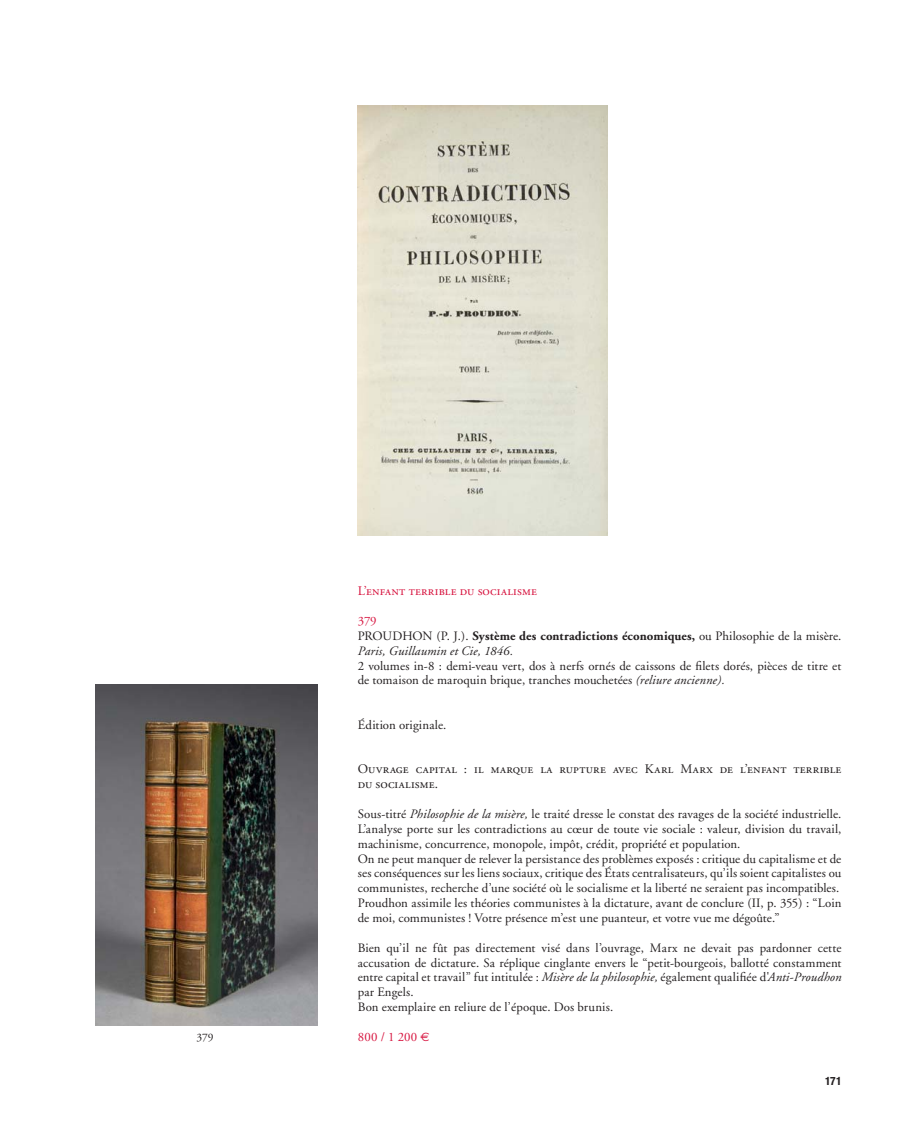
<style>
.page{position:relative;width:918px;height:1146px;background:#fff}
.page>*{position:absolute;margin:0;border:0;box-sizing:border-box;transform-origin:0 0}
.t1{font:13.05px/14.9px "Adobe Garamond Regular SC";letter-spacing:.02em;color:#231f20}
.t2{font:13.05px "Adobe Garamond Regular SC";letter-spacing:.01em;color:#d7143f}
.t3{font:12.75px/14.9px "Adobe Garamond";letter-spacing:.01em;color:#231f20}
.t4{font:12.75px "Adobe Garamond";letter-spacing:.02em;color:#d7143f}
.t5{font:700 condensed 11.4px "Helvetica Neue";color:#231f20}
.t6{font:11.4px "Adobe Garamond";color:#231f20}
.s1{color:#d7143f}
.s2{font-weight:700}
.s3{font-style:italic}
.s4{font-family:"Euro Sans";font-size:12.15px}
</style>
<div class="page">
<img style="left:96px;top:684px;width:221px;height:341px">
<img style="left:358px;top:105px;width:249px;height:431px">
<p class="t2" style="left:358px;top:586px;width:181px">L’enfant terrible du socialisme</p>
<p class="t3" style="left:358px;top:614px;width:485px"><span class="s1">379<br></span>PROUDHON (P. J.). <span class="s2">Système des contradictions économiques,</span> ou Philosophie de la misère.<br><span class="s3">Paris, Guillaumin et Cie, 1846.</span></p>
<p class="t3" style="left:358px;top:659px;width:485px">2 volumes in-8 : demi-veau vert, dos à nerfs ornés de caissons de filets dorés, pièces de titre et de tomaison de maroquin brique, tranches mouchetées <span class="s3">(reliure ancienne).</span></p>
<p class="t3" style="left:358px;top:718px;width:90px">Édition originale.</p>
<p class="t1" style="left:358px;top:763px;width:485px">Ouvrage capital : il marque la rupture avec Karl Marx de l’enfant terrible du socialisme.</p>
<p class="t3" style="left:358px;top:807px;width:485px">Sous-titré <span class="s3">Philosophie de la misère,</span> le traité dresse le constat des ravages de la société industrielle.<br>L’analyse porte sur les contradictions au cœur de toute vie sociale : valeur, division du travail, machinisme, concurrence, monopole, impôt, crédit, propriété et population.<br>On ne peut manquer de relever la persistance des problèmes exposés : critique du capitalisme et de ses conséquences sur les liens sociaux, critique des États centralisateurs, qu’ils soient capitalistes ou communistes, recherche d’une société où le socialisme et la liberté ne seraient pas incompatibles.<br>Proudhon assimile les théories communistes à la dictature, avant de conclure (II, p. 355) : “Loin de moi, communistes ! Votre présence m’est une puanteur, et votre vue me dégoûte.”</p>
<p class="t3" style="left:358px;top:941px;width:485px">Bien qu’il ne fût pas directement visé dans l’ouvrage, Marx ne devait pas pardonner cette accusation de dictature. Sa réplique cinglante envers le “petit-bourgeois, ballotté constamment entre capital et travail” fut intitulée : <span class="s3">Misère de la philosophie,</span> également qualifiée d'<span class="s3">Anti-Proudhon </span>par Engels.<br>Bon exemplaire en reliure de l’époque. Dos brunis.</p>
<p class="t6" style="left:196px;top:1032px;width:19px">379</p>
<p class="t4" style="left:358px;top:1031px;width:73px">800 / 1 200 <span class="s4">€</span></p>
<p class="t5" style="left:825px;top:1077px;width:18px">171</p>
</div>
